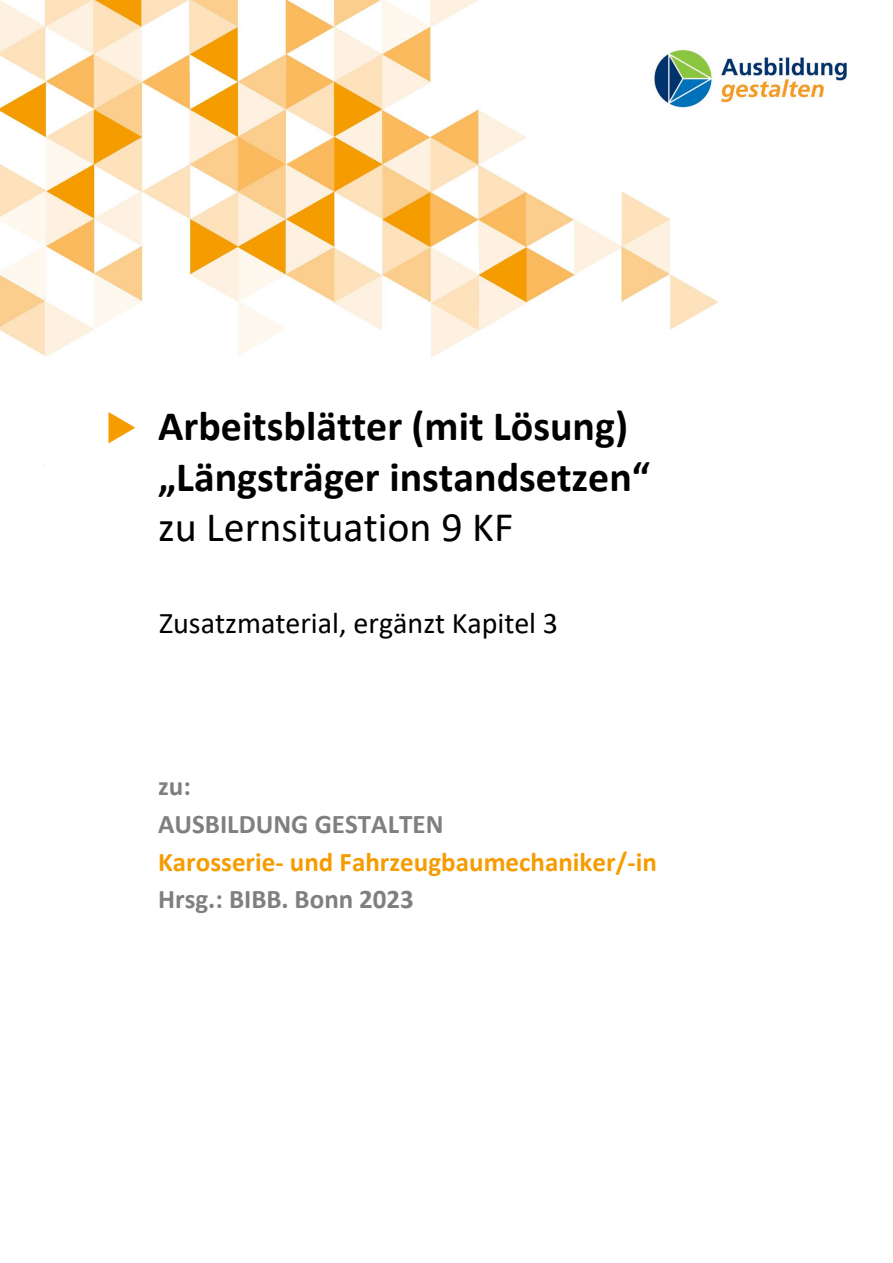
<style>
.page{position:relative;width:893px;height:1263px;background:#fff}
.page>*{position:absolute;margin:0;border:0;box-sizing:border-box;transform-origin:0 0}
.t1{font:700 42px/50.4px "Calibri";color:#000}
.t2{font:30px "Calibri";color:#000}
.t3{font:700 27px/38px "Calibri";color:#7f7f7f}
.s1{font-style:inherit}
.s2{font-weight:400}
.s3{color:#f59c00}
</style>
<div class="page">
<img style="left:0;top:0;width:719px;height:444px">
<img style="left:611px;top:0;width:236px;height:158px">
<svg style="left:108px;top:412px;width:27px;height:31px"></svg>
<p class="t1" style="left:158px;top:401px;width:493px"><span class="s1">Arbeitsblätter</span> (mit Lösung) „Längsträger instandsetzen“ <span class="s2">zu Lernsituation 9 KF</span></p>
<p class="t2" style="left:159px;top:602px;width:401px">Zusatzmaterial, ergänzt Kapitel 3</p>
<p class="t3" style="left:158px;top:766px;width:500px">zu:<br>AUSBILDUNG GESTALTEN<br><span class="s3">Karosserie- und Fahrzeugbaumechaniker/-in<br></span>Hrsg.: BIBB. Bonn 2023</p>
</div>
